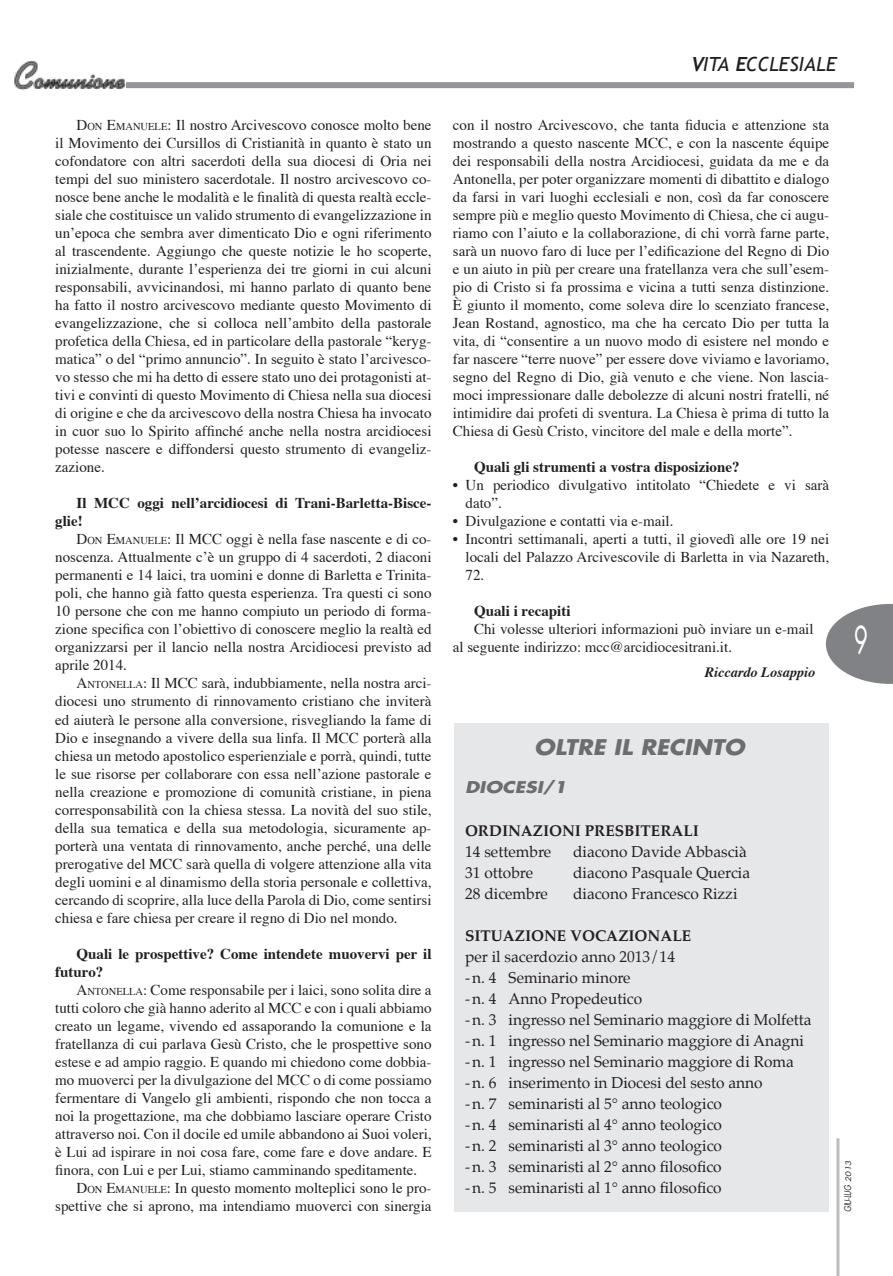
<style>
.page{position:relative;width:893px;height:1276px;background:#fff}
.page>*{position:absolute;margin:0;border:0;box-sizing:border-box;transform-origin:0 0}
.t1{font:37.5px "Futura";color:#fff;scale:.6 1}
.t2{font:italic 700 21px "Futura";color:#6c6d70;scale:1.1 1}
.t3{font:italic 19.5px "Trebuchet MS";color:#231f20}
.t4{font:italic 700 15.75px "Futura";color:#6c6d70;scale:1.2 1}
.t5{font:15.45px/21px "Palatino";color:#231f20}
.t6{font:700 15.45px "Palatino";color:#231f20}
.t7{font:15px/18px "Times";color:#231f20;text-align:justify}
.t8{font:700 15px/18px "Times";color:#231f20}
.t9{font:italic 700 14.25px "Times";color:#231f20}
.t10{font:italic 9px "Futura";color:#231f20;scale:.8 1}
.s1{font-style:inherit}
.s2{font-size:10.5px}
.s3{font-weight:700}
.s4{font-size:7.5px}
</style>
<div class="page">
<div style="left:57px;top:82px;width:797px;height:6px;background:#939598"></div>
<hr style="left:836px;top:1138px;width:3px;height:138px;background:#bcbdc0">
<img style="left:14px;top:61px;width:111px;height:30px">
<svg style="left:826px;top:604px;width:67px;height:80px"></svg>
<div style="left:454px;top:723px;width:374px;height:488px;background:#e6e7e9"></div>
<p class="t7" style="left:55px;top:117px;width:378px;text-indent:21px"><span class="s1">D</span><span class="s2">ON</span> <span class="s1">E</span><span class="s2">MANUELE</span><span class="s1">:</span> Il nostro Arcivescovo conosce molto bene il Movimento dei Cursillos di Cristianità in quanto è stato un cofondatore con altri sacerdoti della sua diocesi di Oria nei tempi del suo ministero sacerdotale. Il nostro arcivescovo co&shy;nosce bene anche le modalità e le finalità di questa realtà eccle&shy;siale che costituisce un valido strumento di evangelizzazione in un’epoca che sembra aver dimenticato Dio e ogni riferimento al trascendente. Aggiungo che queste notizie le ho scoperte, inizialmente, durante l’esperienza dei tre giorni in cui alcuni responsabili, avvicinandosi, mi hanno parlato di quanto bene ha fatto il nostro arcivescovo mediante questo Movimento di evangelizzazione, che si colloca nell’ambito della pastorale profetica della Chiesa, ed in particolare della pastorale “keryg&shy;matica” o del “primo annuncio”. In seguito è stato l’arcivesco&shy;vo stesso che mi ha detto di essere stato uno dei protagonisti at&shy;tivi e convinti di questo Movimento di Chiesa nella sua diocesi di origine e che da arcivescovo della nostra Chiesa ha invocato in cuor suo lo Spirito affinché anche nella nostra arcidiocesi potesse nascere e diffondersi questo strumento di evangeliz&shy;zazione.</p>
<p class="t8" style="left:55px;top:495px;width:378px;text-indent:21px">Il MCC oggi nell’arcidiocesi di Trani-Barletta-Bisce&shy;glie!</p>
<p class="t7" style="left:55px;top:531px;width:378px;text-indent:21px"><span class="s1">D</span><span class="s2">ON</span> <span class="s1">E</span><span class="s2">MANUELE</span><span class="s1">:</span> Il MCC oggi è nella fase nascente e di co&shy;noscenza. Attualmente c’è un gruppo di 4 sacerdoti, 2 diaconi permanenti e 14 laici, tra uomini e donne di Barletta e Trinita&shy;poli, che hanno già fatto questa esperienza. Tra questi ci sono 10 persone che con me hanno compiuto un periodo di forma&shy;zione specifica con l’obiettivo di conoscere meglio la realtà ed organizzarsi per il lancio nella nostra Arcidiocesi previsto ad aprile 2014.</p>
<p class="t7" style="left:55px;top:675px;width:378px;text-indent:21px"><span class="s1">A</span><span class="s2">NTONELLA</span><span class="s1">:</span> Il MCC sarà, indubbiamente, nella nostra arci&shy;diocesi uno strumento di rinnovamento cristiano che inviterà ed aiuterà le persone alla conversione, risvegliando la fame di Dio e insegnando a vivere della sua linfa. Il MCC porterà alla chiesa un metodo apostolico esperienziale e porrà, quindi, tutte le sue risorse per collaborare con essa nell’azione pastorale e nella creazione e promozione di comunità cristiane, in piena corresponsabilità con la chiesa stessa. La novità del suo stile, della sua tematica e della sua metodologia, sicuramente ap&shy;porterà una ventata di rinnovamento, anche perché, una delle prerogative del MCC sarà quella di volgere attenzione alla vita degli uomini e al dinamismo della storia personale e collettiva, cercando di scoprire, alla luce della Parola di Dio, come sentirsi chiesa e fare chiesa per creare il regno di Dio nel mondo.</p>
<p class="t8" style="left:55px;top:945px;width:378px;text-indent:21px">Quali le prospettive? Come intendete muovervi per il futuro?</p>
<p class="t7" style="left:77px;top:981px;width:357px"><span class="s1">A</span><span class="s2">NTONELLA</span><span class="s1">:</span> Come responsabile per i laici, sono solita dire a</p>
<p class="t7" style="left:55px;top:999px;width:378px">tutti coloro che già hanno aderito al MCC e con i quali abbiamo</p>
<p class="t7" style="left:55px;top:1017px;width:378px">creato un legame, vivendo ed assaporando la comunione e la</p>
<p class="t7" style="left:55px;top:1035px;width:378px">fratellanza di cui parlava Gesù Cristo, che le prospettive sono</p>
<p class="t7" style="left:55px;top:1053px;width:378px">estese e ad ampio raggio. E quando mi chiedono come dobbia-</p>
<p class="t7" style="left:55px;top:1071px;width:378px">mo muoverci per la divulgazione del MCC o di come possiamo</p>
<p class="t7" style="left:55px;top:1089px;width:378px">fermentare di Vangelo gli ambienti, rispondo che non tocca a</p>
<p class="t7" style="left:55px;top:1107px;width:378px">noi la progettazione, ma che dobbiamo lasciare operare Cristo</p>
<p class="t7" style="left:55px;top:1125px;width:378px">attraverso noi. Con il docile ed umile abbandono ai Suoi voleri,</p>
<p class="t7" style="left:55px;top:1143px;width:378px">è Lui ad ispirare in noi cosa fare, come fare e dove andare. E</p>
<p class="t7" style="left:55px;top:1161px;width:364px">finora, con Lui e per Lui, stiamo camminando speditamente.</p>
<p class="t7" style="left:77px;top:1179px;width:357px"><span class="s1">D</span><span class="s2">ON</span> <span class="s1">E</span><span class="s2">MANUELE</span><span class="s1">:</span> In questo momento molteplici sono le pro-</p>
<p class="t7" style="left:55px;top:1197px;width:378px">spettive che si aprono, ma intendiamo muoverci con sinergia</p>
<h3 class="t3" style="left:691px;top:52px;width:147px"><span class="s3">V</span>ITA <span class="s3">E</span>CCLESIALE</h3>
<p class="t7" style="left:453px;top:117px;width:378px">con il nostro Arcivescovo, che tanta fiducia e attenzione sta mostrando a questo nascente MCC, e con la nascente équipe dei responsabili della nostra Arcidiocesi, guidata da me e da Antonella, per poter organizzare momenti di dibattito e dialogo da farsi in vari luoghi ecclesiali e non, così da far conoscere sempre più e meglio questo Movimento di Chiesa, che ci augu&shy;riamo con l’aiuto e la collaborazione, di chi vorrà farne parte, sarà un nuovo faro di luce per l’edificazione del Regno di Dio e un aiuto in più per creare una fratellanza vera che sull’esem&shy;pio di Cristo si fa prossima e vicina a tutti senza distinzione.<br>È giunto il momento, come soleva dire lo scenziato francese, Jean Rostand, agnostico, ma che ha cercato Dio per tutta la vita, di “consentire a un nuovo modo di esistere nel mondo e far nascere “terre nuove” per essere dove viviamo e lavoriamo, segno del Regno di Dio, già venuto e che viene. Non lascia&shy;moci impressionare dalle debolezze di alcuni nostri fratelli, né intimidire dai profeti di sventura. La Chiesa è prima di tutto la Chiesa di Gesù Cristo, vincitore del male e della morte”.</p>
<p class="t8" style="left:474px;top:459px;width:267px">Quali gli strumenti a vostra disposizione?</p>
<p class="t7" style="left:466px;top:477px;width:365px;text-indent:-13px">• Un periodico divulgativo intitolato “Chiedete e vi sarà dato”.</p>
<p class="t7" style="left:453px;top:513px;width:222px">• Divulgazione e contatti via e-mail.</p>
<p class="t7" style="left:466px;top:531px;width:365px;text-indent:-13px">• Incontri settimanali, aperti a tutti, il giovedì alle ore 19 nei locali del Palazzo Arcivescovile di Barletta in via Nazareth, 72.</p>
<p class="t8" style="left:474px;top:603px;width:98px">Quali i recapiti</p>
<p class="t7" style="left:453px;top:621px;width:362px;text-indent:21px">Chi volesse ulteriori informazioni può inviare un e-mail al seguente indirizzo: mcc@arcidiocesitrani.it.</p>
<p class="t9" style="left:705px;top:663px;width:112px">Riccardo Losappio</p>
<h1 class="t1" style="left:854px;top:615px;width:25px">9</h1>
<h2 class="t2" style="left:534px;top:732px;width:193px">OLTRE IL RECINTO</h2>
<p class="t4" style="left:465px;top:776px;width:86px">DIOCESI/1</p>
<p class="t6" style="left:465px;top:821px;width:235px">ORDINAZIONI PRESBITERALI</p>
<p class="t5" style="left:465px;top:842px;width:88px">14 settembre</p>
<p class="t5" style="left:573px;top:842px;width:175px">diacono Davide Abbascià</p>
<p class="t5" style="left:465px;top:863px;width:70px">31 ottobre</p>
<p class="t5" style="left:573px;top:863px;width:179px">diacono Pasquale Quercia</p>
<p class="t5" style="left:465px;top:884px;width:84px">28 dicembre</p>
<p class="t5" style="left:573px;top:884px;width:166px">diacono Francesco Rizzi</p>
<p class="t6" style="left:465px;top:926px;width:228px">SITUAZIONE VOCAZIONALE</p>
<p class="t5" style="left:465px;top:947px;width:348px">per il sacerdozio anno 2013/14<br>-n. 4 Seminario minore<br>-n. 4 Anno Propedeutico<br>-n. 3 ingresso nel Seminario maggiore di Molfetta -n. 1 ingresso nel Seminario maggiore di Anagni -n. 1 ingresso nel Seminario maggiore di Roma -n. 6 inserimento in Diocesi del sesto anno<br>-n. 7 seminaristi al 5° anno teologico<br>-n. 4 seminaristi al 4° anno teologico<br>-n. 2 seminaristi al 3° anno teologico</p>
<p class="t5" style="left:465px;top:1157px;width:258px">- n. 3 seminaristi al 2° anno filosofico</p>
<p class="t5" style="left:465px;top:1178px;width:258px">- n. 5 seminaristi al 1° anno filosofico</p>
<p class="t10" style="left:842px;top:1212px;width:66px;rotate:-90deg">GIU-LUG <span class="s4">2013</span></p>
</div>
